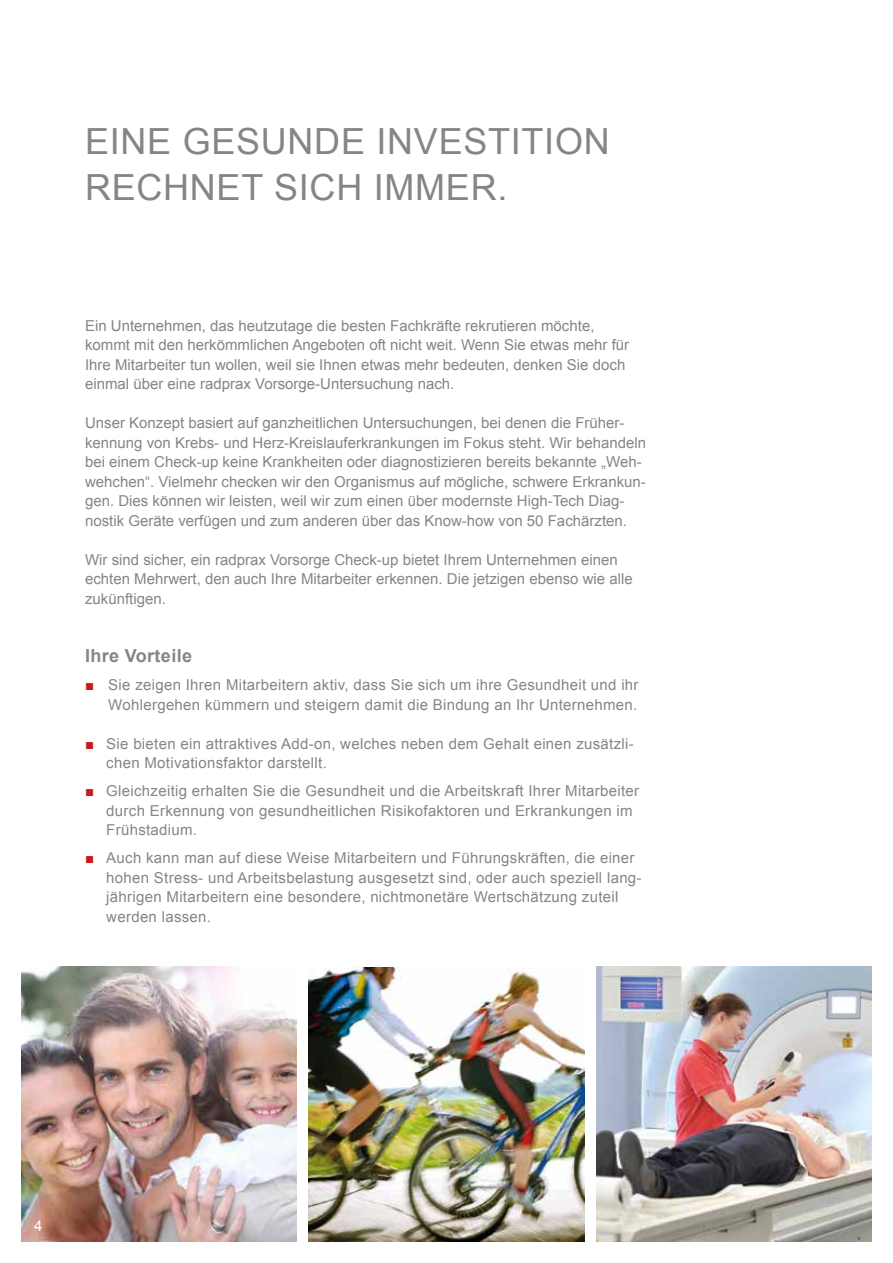
<style>
.page{position:relative;width:893px;height:1263px;background:#fff}
.page>*{position:absolute;margin:0;border:0;box-sizing:border-box;transform-origin:0 0}
.t1{font:36px/46.5px "Arial";letter-spacing:.02em;color:#858584}
.t2{font:700 18px "Arial";letter-spacing:.02em;color:#858584}
.t3{font:15px/19.5px "Arial";color:#858584}
.t4{font:15px/19.5px "Arial";letter-spacing:.02em;color:#858584}
.t5{font:15px "Arial";color:#fff}
.s1{color:#cd171a}
</style>
<div class="page">
<img style="left:309px;top:967px;width:275px;height:275px">
<img style="left:21px;top:966px;width:275px;height:276px">
<img style="left:597px;top:966px;width:275px;height:276px">
<h1 class="t1" style="left:85px;top:118px;width:526px">EINE GESUNDE INVESTITION<br>RECHNET SICH IMMER.</h1>
<p class="t3" style="left:85px;top:316px;width:546px">Ein Unternehmen, das heutzutage die besten Fachkräfte rekrutieren möchte, kommt mit den herkömmlichen Angeboten oft nicht weit. Wenn Sie etwas mehr für Ihre Mitarbeiter tun wollen, weil sie Ihnen etwas mehr bedeuten, denken Sie doch einmal über eine radprax Vorsorge-Untersuchung nach.</p>
<p class="t3" style="left:85px;top:413px;width:563px">Unser Konzept basiert auf ganzheitlichen Untersuchungen, bei denen die Früher&shy;kennung von Krebs- und Herz-Kreislauferkrankungen im Fokus steht. Wir behandeln bei einem Check-up keine Krankheiten oder diagnostizieren bereits bekannte „Weh&shy;wehchen“. Vielmehr checken wir den Organismus auf mögliche, schwere Erkrankun&shy;gen. Dies können wir leisten, weil wir zum einen über modernste High-Tech Diag&shy;nostik Geräte verfügen und zum anderen über das Know-how von 50 Fachärzten.</p>
<p class="t3" style="left:85px;top:550px;width:549px">Wir sind sicher, ein radprax Vorsorge Check-up bietet Ihrem Unternehmen einen echten Mehrwert, den auch Ihre Mitarbeiter erkennen. Die jetzigen ebenso wie alle zukünftigen.</p>
<p class="t2" style="left:85px;top:644px;width:109px">Ihre Vorteile</p>
<p class="t4" style="left:85px;top:675px;width:555px;text-align:right"><span class="s1">■</span> Sie zeigen Ihren Mitarbeitern aktiv, dass Sie sich um ihre Gesundheit und ihr<br>Wohlergehen kümmern und steigern damit die Bindung an Ihr Unternehmen.</p>
<p class="t4" style="left:106px;top:734px;width:529px;text-indent:-21px"><span class="s1">■</span> Sie bieten ein attraktives Add-on, welches neben dem Gehalt einen zusätzli&shy;chen Motivationsfaktor darstellt.</p>
<p class="t4" style="left:106px;top:781px;width:534px;text-indent:-21px"><span class="s1">■</span> Gleichzeitig erhalten Sie die Gesundheit und die Arbeitskraft Ihrer Mitarbeiter durch Erkennung von gesundheitlichen Risikofaktoren und Erkrankungen im<br>Frühstadium.</p>
<p class="t4" style="left:106px;top:848px;width:537px;text-indent:-21px"><span class="s1">■</span> Auch kann man auf diese Weise Mitarbeitern und Führungskräften, die einer hohen Stress- und Arbeitsbelastung ausgesetzt sind, oder auch speziell lang&shy;jährigen Mitarbeitern eine besondere, nichtmonetäre Wertschätzung zuteil werden lassen.</p>
<p class="t5" style="left:34px;top:1216px;width:10px">4</p>
</div>
